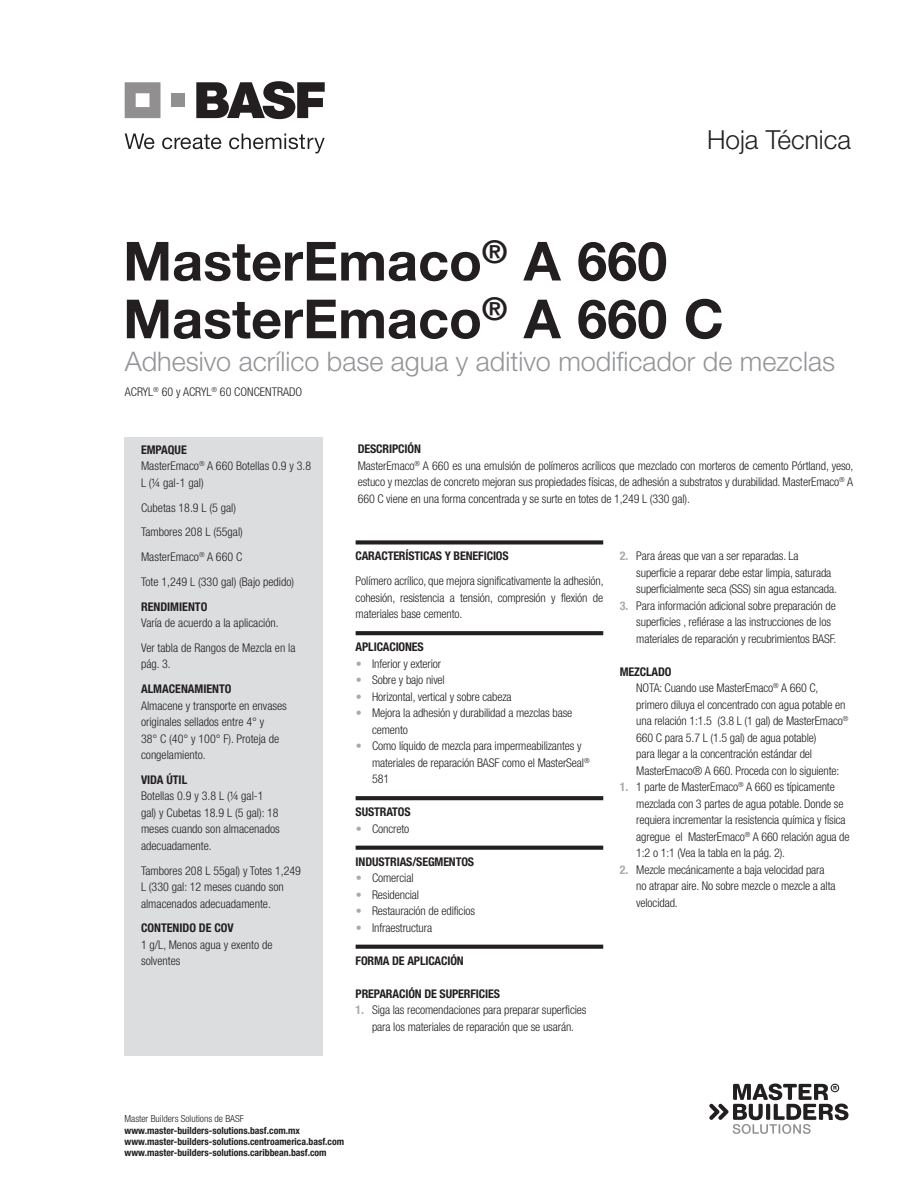
<style>
.page{position:relative;width:918px;height:1188px;background:#fff}
.page>*{position:absolute;margin:0;border:0;box-sizing:border-box;transform-origin:0 0}
.t1{font:700 54px "Helvetica Neue LT Std";color:#231f20}
.t2{font:300 27px "Helvetica Neue LT Std";color:#939598}
.t3{font:300 26.25px "Helvetica Neue LT Std";color:#231f20}
.t4{font:300 condensed 12px/16.5px "Helvetica Neue LT Std";letter-spacing:-.01em;color:#231f20}
.t5{font:700 condensed 12px "Helvetica Neue LT Std";letter-spacing:-.01em;color:#231f20}
.t6{font:700 condensed 9.75px/11.2px "Helvetica Neue LT Std";color:#231f20}
.t7{font:300 condensed 9.75px "Helvetica Neue LT Std";color:#231f20}
.s1{font-weight:700}
.s2{color:#a8a9ad}
.s3{font-weight:700;color:#a8a9ad}
</style>
<div class="page">
<div style="left:125px;top:437px;width:198px;height:619px;background:#dcdddf"></div>
<div style="left:356px;top:540px;width:247px;height:5px;background:#231f20"></div>
<svg style="left:356px;top:631px;width:247px;height:4px"></svg>
<svg style="left:356px;top:796px;width:247px;height:4px"></svg>
<svg style="left:356px;top:846px;width:247px;height:4px"></svg>
<svg style="left:356px;top:945px;width:247px;height:4px"></svg>
<svg style="left:709px;top:1083px;width:140px;height:51px"></svg>
<svg style="left:125px;top:82px;width:36px;height:36px"></svg>
<div style="left:172px;top:93px;width:13px;height:14px;background:#918f8f"></div>
<svg style="left:196px;top:81px;width:129px;height:38px"></svg>
<svg style="left:125px;top:134px;width:29px;height:15px"></svg>
<svg style="left:162px;top:134px;width:59px;height:15px"></svg>
<svg style="left:229px;top:134px;width:96px;height:19px"></svg>
<h1 class="t1" style="left:123px;top:228px;width:546px">MasterEmaco<sup>®</sup> A 660</h1>
<h3 class="t3" style="left:707px;top:123px;width:145px">Hoja Técnica</h3>
<h1 class="t1" style="left:123px;top:286px;width:602px">MasterEmaco<sup>®</sup> A 660 C</h1>
<h2 class="t2" style="left:125px;top:345px;width:712px">Adhesivo acrílico base agua y aditivo modificador de mezclas</h2>
<p class="t4" style="left:125px;top:383px;width:179px">ACRYL<sup>®</sup> 60 y ACRYL<sup>®</sup> 60 CONCENTRADO</p>
<p class="t4" style="left:141px;top:441px;width:172px"><span class="s1">EMPAQUE<br></span>MasterEmaco<sup>®</sup> A 660 Botellas 0.9 y 3.8<br>L (¼ gal-1 gal)</p>
<p class="t4" style="left:141px;top:495px;width:155px;line-height:24.8px">Cubetas 18.9 L (5 gal)<br>Tambores 208 L (55gal)<br>MasterEmaco<sup>®</sup> A 660 C<br>Tote 1,249 L (330 gal) (Bajo pedido)</p>
<p class="t5" style="left:141px;top:599px;width:68px">RENDIMIENTO</p>
<p class="t4" style="left:141px;top:610px;width:156px;line-height:24.8px">Varía de acuerdo a la aplicación.<br>Ver tabla de Rangos de Mezcla en la</p>
<p class="t4" style="left:141px;top:656px;width:31px">pág. 3.</p>
<p class="t5" style="left:141px;top:681px;width:92px">ALMACENAMIENTO</p>
<p class="t4" style="left:141px;top:697px;width:147px">Almacene y transporte en envases originales sellados entre 4° y<br>38° C (40° y 100° F). Proteja de congelamiento.</p>
<p class="t5" style="left:141px;top:772px;width:48px">VIDA ÚTIL</p>
<p class="t4" style="left:141px;top:788px;width:140px">Botellas 0.9 y 3.8 L (¼ gal-1 gal) y Cubetas 18.9 L (5 gal): 18 meses cuando son almacenados adecuadamente.</p>
<p class="t4" style="left:141px;top:862px;width:161px">Tambores 208 L 55gal) y Totes 1,249<br>L (330 gal: 12 meses cuando son almacenados adecuadamente.</p>
<p class="t5" style="left:141px;top:921px;width:94px">CONTENIDO DE COV</p>
<p class="t4" style="left:141px;top:936px;width:133px">1 g/L, Menos agua y exento de solventes</p>
<p class="t4" style="left:358px;top:440px;width:497px"><span class="s1">DESCRIPCIÓN<br></span>MasterEmaco<sup>®</sup> A 660 es una emulsión de polímeros acrílicos que mezclado con morteros de cemento Pórtland, yeso, estuco y mezclas de concreto mejoran sus propiedades físicas, de adhesión a substratos y durabilidad. MasterEmaco<sup>®</sup> A 660 C viene en una forma concentrada y se surte en totes de 1,249 L (330 gal).</p>
<p class="t5" style="left:356px;top:549px;width:155px">CARACTERÍSTICAS Y BENEFICIOS</p>
<p class="t4" style="left:356px;top:572px;width:250px;text-align:justify">Polímero acrílico, que mejora significativamente la adhesión, cohesión, resistencia a tensión, compresión y flexión de materiales base cemento.</p>
<p class="t5" style="left:356px;top:639px;width:70px">APLICACIONES</p>
<p class="t4" style="left:356px;top:655px;width:87px"><span class="s2">•</span> Inferior y exterior</p>
<p class="t4" style="left:356px;top:671px;width:91px"><span class="s2">•</span> Sobre y bajo nivel</p>
<p class="t4" style="left:356px;top:688px;width:158px"><span class="s2">•</span> Horizontal, vertical y sobre cabeza</p>
<p class="t4" style="left:372px;top:704px;width:202px;text-indent:-16px"><span class="s2">•</span> Mejora la adhesión y durabilidad a mezclas base cemento</p>
<p class="t4" style="left:372px;top:737px;width:219px;text-indent:-16px"><span class="s2">•</span> Como líquido de mezcla para impermeabilizantes y materiales de reparación BASF como el MasterSeal<sup>®<br></sup>581</p>
<p class="t5" style="left:356px;top:804px;width:57px">SUSTRATOS</p>
<p class="t4" style="left:356px;top:820px;width:55px"><span class="s2">•</span> Concreto</p>
<p class="t5" style="left:356px;top:854px;width:120px">INDUSTRIAS/SEGMENTOS</p>
<p class="t4" style="left:356px;top:869px;width:59px"><span class="s2">•</span> Comercial</p>
<p class="t4" style="left:356px;top:886px;width:65px"><span class="s2">•</span> Residencial</p>
<p class="t4" style="left:356px;top:902px;width:121px"><span class="s2">•</span> Restauración de edificios</p>
<p class="t4" style="left:356px;top:919px;width:78px"><span class="s2">•</span> Infraestructura</p>
<p class="t5" style="left:356px;top:953px;width:110px">FORMA DE APLICACIÓN</p>
<p class="t5" style="left:356px;top:986px;width:146px">PREPARACIÓN DE SUPERFICIES</p>
<p class="t4" style="left:356px;top:1001px;width:232px;text-align:center"><span class="s3">1.</span> Siga las recomendaciones para preparar superficies para los materiales de reparación que se usarán.</p>
<p class="t4" style="left:636px;top:548px;width:202px;text-indent:-16px"><span class="s3">2.</span> Para áreas que van a ser reparadas. La superficie a reparar debe estar limpia, saturada superficialmente seca (SSS) sin agua estancada.</p>
<p class="t4" style="left:636px;top:597px;width:202px;text-indent:-16px"><span class="s3">3.</span> Para información adicional sobre preparación de superficies , refiérase a las instrucciones de los materiales de reparación y recubrimientos BASF.</p>
<p class="t4" style="left:636px;top:663px;width:214px;text-indent:-16px"><span class="s1">MEZCLADO<br></span>NOTA: Cuando use MasterEmaco<sup>®</sup> A 660 C, primero diluya el concentrado con agua potable en una relación 1:1.5 (3.8 L (1 gal) de MasterEmaco<sup>® </sup>660 C para 5.7 L (1.5 gal) de agua potable)<br>para llegar a la concentración estándar del MasterEmaco® A 660. Proceda con lo siguiente:</p>
<p class="t4" style="left:636px;top:779px;width:215px;text-indent:-17px"><span class="s3">1.</span> 1 parte de MasterEmaco<sup>®</sup> A 660 es típicamente mezclada con 3 partes de agua potable. Donde se requiera incrementar la resistencia química y física agregue el MasterEmaco<sup>®</sup> A 660 relación agua de 1:2 o 1:1 (Vea la tabla en la pág. 2).</p>
<p class="t4" style="left:636px;top:861px;width:201px;text-indent:-16px"><span class="s3">2.</span> Mezcle mecánicamente a baja velocidad para no atrapar aire. No sobre mezcle o mezcle a alta velocidad.</p>
<p class="t7" style="left:125px;top:1113px;width:121px">Master Builders Solutions de BASF</p>
<p class="t6" style="left:125px;top:1124px;width:221px">www.master-builders-solutions.basf.com.mx www.master-builders-solutions.centroamerica.basf.com www.master-builders-solutions.caribbean.basf.com</p>
</div>
